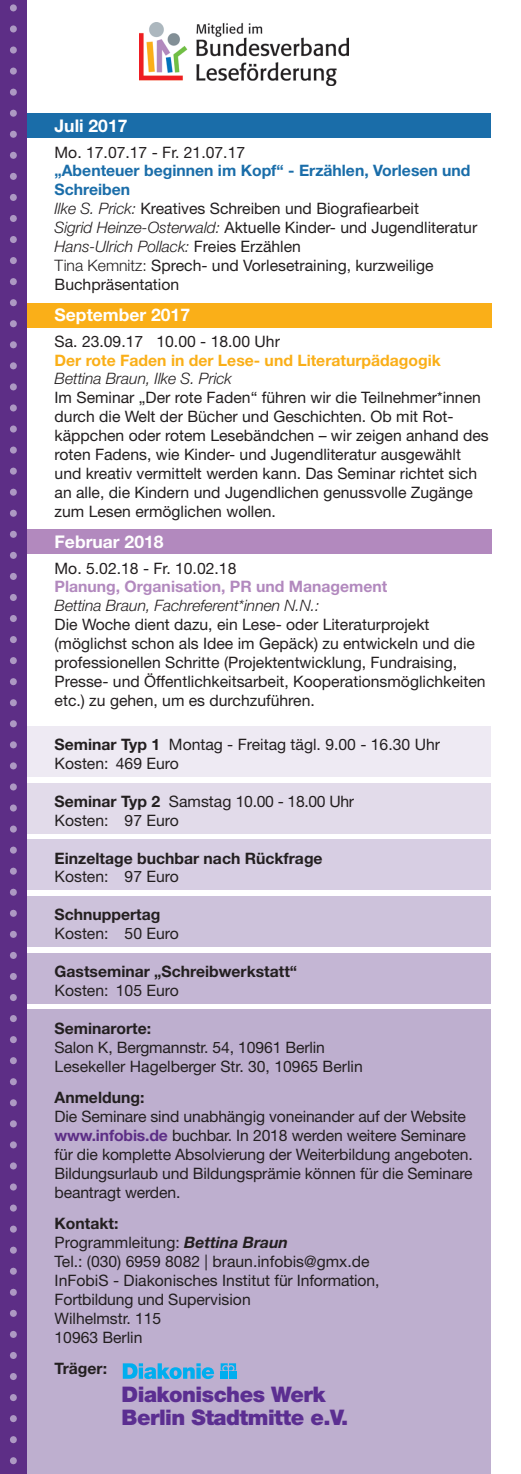
<style>
.page{position:relative;width:521px;height:1474px;background:#fff}
.page>*{position:absolute;margin:0;border:0;box-sizing:border-box;transform-origin:0 0}
.t1{font:900 21.53px/23.1px "Helvetica Neue";letter-spacing:-.025em;color:#5b2e91}
.t2{font:700 17.5px "Helvetica Neue";color:#fff}
.t3{font:15.75px/18.9px "Helvetica Neue";color:#231f20}
.t4{font:700 15.75px "Helvetica Neue";color:#231f20}
.t5{font:italic 300 15.75px "Helvetica Neue";letter-spacing:-.005em;color:#231f20}
.t6{font:700 15.75px "Helvetica Neue";color:#faaf18}
.t7{font:700 15.75px "Helvetica Neue";color:#b289be}
.s1{font-weight:700;color:#1a6da9}
.s2{font-weight:300;font-style:italic}
.s3{font-weight:300}
.s4{font-weight:700}
.s5{font-weight:700;color:#5d2e86}
.s6{font-weight:700;font-style:italic}
</style>
<div class="page">
<div style="left:23px;top:726px;width:468px;height:50px;background:#eeeaf3"></div>
<div style="left:23px;top:782px;width:468px;height:51px;background:#e2dbea"></div>
<div style="left:23px;top:953px;width:468px;height:50px;background:#c4b6d4"></div>
<div style="left:22px;top:1009px;width:469px;height:464px;background:#beafcf"></div>
<div style="left:23px;top:896px;width:468px;height:50px;background:#cdc2db"></div>
<div style="left:23px;top:839px;width:468px;height:51px;background:#d7cee3"></div>
<div style="left:17px;top:113px;width:474px;height:25px;background:#1a6da9"></div>
<div style="left:12px;top:303px;width:479px;height:25px;background:#faaf18"></div>
<div style="left:0;top:529px;width:491px;height:25px;background:#b289be"></div>
<svg style="left:123px;top:1363px;width:91px;height:15px"></svg>
<svg style="left:221px;top:1363px;width:15px;height:7px"></svg>
<div style="left:221px;top:1371px;width:7px;height:7px;background:#00aeef"></div>
<div style="left:229px;top:1371px;width:7px;height:7px;background:#00aeef"></div>
<img style="left:139px;top:23px;width:209px;height:62px">
<div style="left:0;top:0;width:26px;height:1473px;background:#5d2e86"></div>
<svg style="left:10px;top:8px;width:7px;height:1466px"></svg>
<p class="t2" style="left:55px;top:115px;width:74px">Juli 2017</p>
<p class="t3" style="left:55px;top:142px;width:192px">Mo. 17.07.17 - Fr. 21.07.17</p>
<p class="t3" style="left:55px;top:161px;width:424px"><span class="s1">„Abenteuer beginnen im Kopf“ - Erzählen, Vorlesen und Schreiben<br></span><span class="s2">Ilke S. Prick:</span> Kreatives Schreiben und Biografiearbeit<br><span class="s2">Sigrid Heinze-Osterwald:</span> Aktuelle Kinder- und Jugendliteratur <span class="s2">Hans-Ulrich Pollack:</span> Freies Erzählen<br><span class="s3">Tina Kemnitz:</span> Sprech- und Vorlesetraining, kurzweilige Buchpräsentation</p>
<p class="t2" style="left:55px;top:304px;width:137px">September 2017</p>
<p class="t3" style="left:55px;top:331px;width:227px">Sa. 23.09.17 10.00 - 18.00 Uhr</p>
<p class="t6" style="left:55px;top:350px;width:388px">Der rote Faden in der Lese- und Literaturpädagogik</p>
<p class="t5" style="left:55px;top:369px;width:179px">Bettina Braun, Ilke S. Prick</p>
<p class="t3" style="left:55px;top:388px;width:436px">Im Seminar „Der rote Faden“ führen wir die Teilnehmer*innen durch die Welt der Bücher und Geschichten. Ob mit Rot&shy;käppchen oder rotem Lesebändchen – wir zeigen anhand des roten Fadens, wie Kinder- und Jugendliteratur ausgewählt und kreativ vermittelt werden kann. Das Seminar richtet sich an alle, die Kindern und Jugendlichen genussvolle Zugänge zum Lesen ermöglichen wollen.</p>
<p class="t2" style="left:55px;top:531px;width:110px">Februar 2018</p>
<p class="t3" style="left:55px;top:558px;width:183px">Mo. 5.02.18 - Fr. 10.02.18</p>
<p class="t7" style="left:55px;top:577px;width:334px">Planung, Organisation, PR und Management</p>
<p class="t5" style="left:55px;top:596px;width:266px">Bettina Braun, Fachreferent*innen N.N.:</p>
<p class="t3" style="left:55px;top:615px;width:432px">Die Woche dient dazu, ein Lese- oder Literaturprojekt (möglichst schon als Idee im Gepäck) zu entwickeln und die professionellen Schritte (Projektentwicklung, Fundraising, Presse- und Öffentlichkeitsarbeit, Kooperationsmöglichkeiten etc.) zu gehen, um es durchzuführen.</p>
<p class="t3" style="left:55px;top:734px;width:387px"><span class="s4">Seminar Typ 1</span> Montag - Freitag tägl. 9.00 - 16.30 Uhr<br>Kosten: 469 Euro</p>
<p class="t3" style="left:55px;top:791px;width:301px"><span class="s4">Seminar Typ 2</span> Samstag 10.00 - 18.00 Uhr<br>Kosten: 97 Euro</p>
<p class="t4" style="left:55px;top:848px;width:270px">Einzeltage buchbar nach Rückfrage</p>
<p class="t3" style="left:55px;top:867px;width:126px">Kosten: 97 Euro</p>
<p class="t4" style="left:55px;top:904px;width:107px">Schnuppertag</p>
<p class="t3" style="left:55px;top:923px;width:126px">Kosten: 50 Euro</p>
<p class="t4" style="left:55px;top:961px;width:244px">Gastseminar „Schreibwerkstatt“</p>
<p class="t3" style="left:55px;top:980px;width:126px">Kosten: 105 Euro</p>
<p class="t4" style="left:55px;top:1018px;width:98px">Seminarorte:</p>
<p class="t3" style="left:55px;top:1037px;width:310px">Salon K, Bergmannstr. 54, 10961 Berlin<br>Lesekeller Hagelberger Str. 30, 10965 Berlin</p>
<p class="t4" style="left:55px;top:1087px;width:91px">Anmeldung:</p>
<p class="t3" style="left:55px;top:1106px;width:420px">Die Seminare sind unabhängig voneinander auf der Website <span class="s5">www.infobis.de</span> buchbar. In 2018 werden weitere Seminare für die komplette Absolvierung der Weiterbildung angeboten.<br>Bildungsurlaub und Bildungsprämie können für die Seminare beantragt werden.</p>
<p class="t3" style="left:55px;top:1213px;width:326px"><span class="s4">Kontakt:<br></span>Programmleitung: <span class="s6">Bettina Braun<br></span>Tel.: (030) 6959 8082 | braun.infobis@gmx.de<br>InFobiS - Diakonisches Institut für Information,<br>Fortbildung und Supervision<br>Wilhelmstr. 115<br>10963 Berlin</p>
<p class="t4" style="left:55px;top:1358px;width:54px">Träger:</p>
<h1 class="t1" style="left:122px;top:1382px;width:228px">Diakonisches Werk<br>Berlin Stadtmitte e.V.</h1>
</div>
